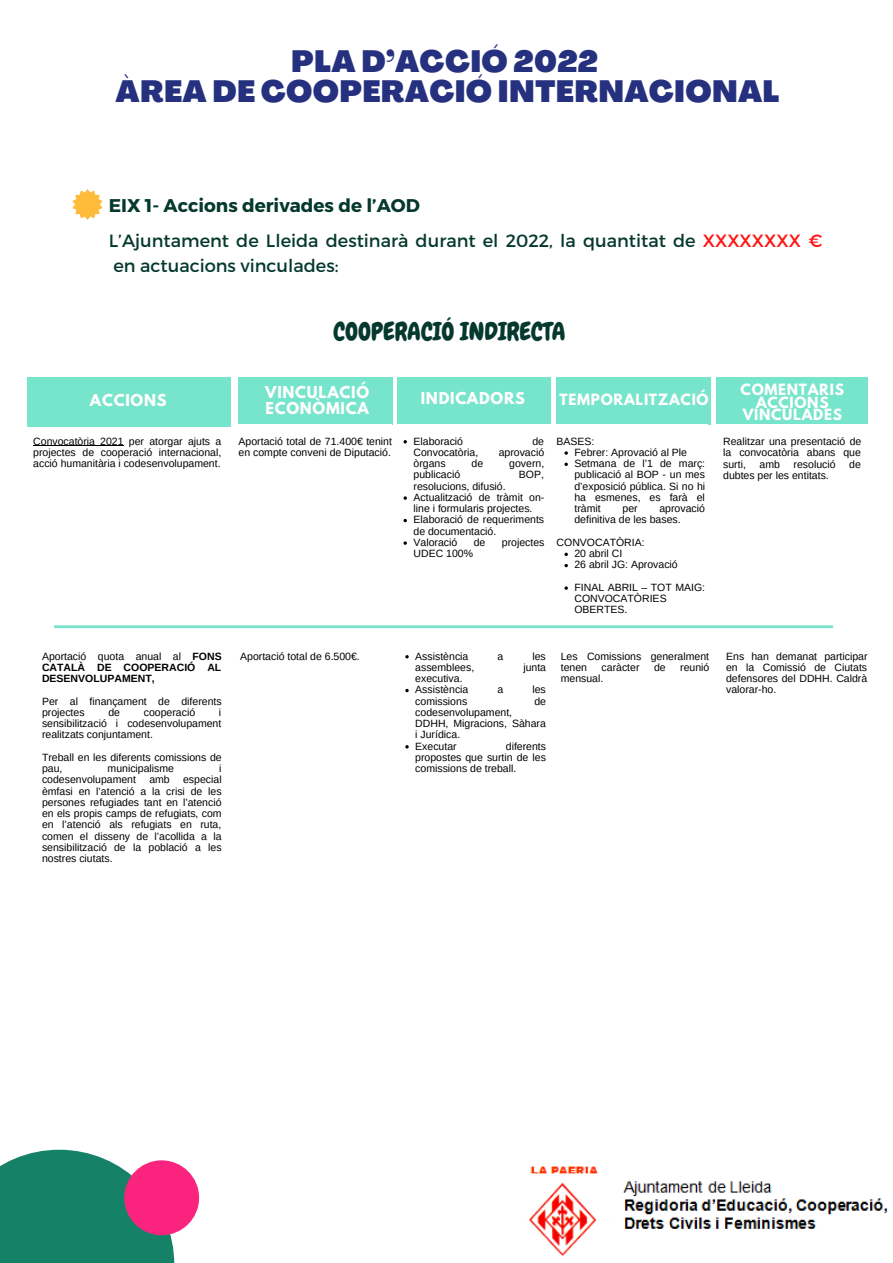
<style>
.page{position:relative;width:893px;height:1263px;background:#fff}
.page>*{position:absolute;margin:0;border:0;box-sizing:border-box;transform-origin:0 0}
.t1{font:900 30.22px "Agrandir";letter-spacing:.01em;color:#25317f}
.t2{font:24.75px "Chewy";color:#06392d}
.t3{font:700 18.45px "Montserrat";color:#06392d}
.t4{font:17.77px/24.8px "Montserrat";color:#06392d}
.t5{font:700 14.55px/16.4px "League Spartan";letter-spacing:.05em;color:#fff}
.t6{font:700 13.8px/12.4px "League Spartan";letter-spacing:.05em;color:#fff;text-align:center}
.t7{font:10.5px/11.2px "Arimo";color:#000}
.t8{font:700 10.5px/11.2px "Arimo";color:#000;text-align:justify}
.s1{color:#ff1616}
.s2{font-weight:400}
</style>
<div class="page">
<svg style="left:0;top:1150px;width:174px;height:113px;background:#298c75"></svg>
<div style="left:124px;top:1160px;width:75px;height:75px;background:#fa237d;border-radius:50%"></div>
<img style="left:529px;top:1166px;width:359px;height:91px">
<svg style="left:72px;top:189px;width:31px;height:31px"></svg>
<div style="left:239px;top:377px;width:154px;height:47px;background:#77e4cc"></div>
<div style="left:397px;top:377px;width:153px;height:47px;background:#77e4cc"></div>
<div style="left:716px;top:377px;width:151px;height:47px;background:#77e4cc"></div>
<div style="left:556px;top:377px;width:154px;height:47px;background:#77e4cc"></div>
<div style="left:27px;top:377px;width:203px;height:50px;background:#77e4cc"></div>
<hr style="left:33px;top:445px;width:91px;height:1px;background:#000">
<svg style="left:403px;top:440px;width:4px;height:3px"></svg>
<svg style="left:403px;top:496px;width:4px;height:4px"></svg>
<svg style="left:403px;top:519px;width:4px;height:3px"></svg>
<svg style="left:403px;top:541px;width:4px;height:4px"></svg>
<svg style="left:564px;top:451px;width:4px;height:4px"></svg>
<svg style="left:564px;top:463px;width:4px;height:3px"></svg>
<svg style="left:564px;top:553px;width:4px;height:3px"></svg>
<svg style="left:564px;top:564px;width:4px;height:3px"></svg>
<svg style="left:564px;top:586px;width:4px;height:4px"></svg>
<svg style="left:405px;top:655px;width:4px;height:3px"></svg>
<svg style="left:405px;top:689px;width:4px;height:3px"></svg>
<svg style="left:405px;top:745px;width:4px;height:3px"></svg>
<hr style="left:55px;top:625px;width:777px;height:3px;background:#77e4cc">
<p class="t1" style="left:291px;top:49px;width:308px">PLA D’ACCIÓ 2022</p>
<p class="t1" style="left:115px;top:79px;width:665px">ÀREA DE COOPERACIÓ INTERNACIONAL</p>
<p class="t3" style="left:109px;top:194px;width:312px">EIX 1- Accions derivades de l’AOD</p>
<p class="t4" style="left:109px;top:227px;width:715px">L’Ajuntament de Lleida destinarà durant el 2022, la quantitat de <span class="s1">XXXXXXXX € </span>en actuacions vinculades:</p>
<p class="t2" style="left:333px;top:316px;width:233px">COOPERACIÓ INDIRECTA</p>
<p class="t5" style="left:265px;top:386px;width:105px">VINCULACIÓ<br>ECONÒMICA</p>
<p class="t5" style="left:90px;top:394px;width:78px">ACCIONS</p>
<p class="t5" style="left:421px;top:392px;width:106px">INDICADORS</p>
<p class="t6" style="left:559px;top:395px;width:151px">TEMPORALITZACIÓ</p>
<p class="t6" style="left:740px;top:385px;width:105px">COMENTARIS</p>
<p class="t6" style="left:742px;top:398px;width:101px">ACCIONS<br>VINCULADES</p>
<p class="t7" style="left:33px;top:435px;width:190px;text-align:justify">Convocatòria 2021 per atorgar ajuts a projectes de cooperació internacional, acció humanitària i codesenvolupament.</p>
<p class="t7" style="left:239px;top:435px;width:155px">Aportació total de 71.400€ tenint en compte conveni de Diputació.</p>
<p class="t7" style="left:413px;top:435px;width:51px">Elaboració</p>
<p class="t7" style="left:532px;top:435px;width:13px">de</p>
<p class="t7" style="left:413px;top:447px;width:66px">Convocatòria,</p>
<p class="t7" style="left:499px;top:447px;width:47px">aprovació</p>
<p class="t7" style="left:413px;top:458px;width:34px">òrgans</p>
<p class="t7" style="left:471px;top:458px;width:13px">de</p>
<p class="t7" style="left:509px;top:458px;width:37px">govern,</p>
<p class="t7" style="left:413px;top:469px;width:48px">publicació</p>
<p class="t7" style="left:519px;top:469px;width:27px">BOP,</p>
<p class="t7" style="left:413px;top:480px;width:94px">resolucions, difusió.</p>
<p class="t7" style="left:413px;top:492px;width:132px">Actualització de tràmit on&shy;line i formularis projectes.</p>
<p class="t7" style="left:413px;top:514px;width:132px">Elaboració de requeriments de documentació.</p>
<p class="t7" style="left:413px;top:537px;width:45px">Valoració</p>
<p class="t7" style="left:474px;top:537px;width:13px">de</p>
<p class="t7" style="left:502px;top:537px;width:44px">projectes</p>
<p class="t7" style="left:413px;top:548px;width:61px">UDEC 100%</p>
<p class="t7" style="left:556px;top:435px;width:39px">BASES:</p>
<p class="t7" style="left:574px;top:447px;width:114px">Febrer: Aprovació al Ple</p>
<p class="t7" style="left:574px;top:458px;width:132px;text-align:justify">Setmana de l’1 de març: publicació al BOP - un mes d’exposició pública. Si no hi ha esmenes, es farà el tràmit</p>
<p class="t7" style="left:574px;top:503px;width:132px;text-indent:85px">aprovació definitiva de les bases.</p>
<p class="t7" style="left:574px;top:548px;width:49px">20 abril CI</p>
<p class="t7" style="left:574px;top:559px;width:105px">26 abril JG: Aprovació</p>
<p class="t7" style="left:574px;top:582px;width:132px">FINAL ABRIL – TOT MAIG:<br>CONVOCATÒRIES<br>OBERTES.</p>
<p class="t7" style="left:622px;top:503px;width:17px">per</p>
<p class="t7" style="left:556px;top:537px;width:90px">CONVOCATÒRIA:</p>
<p class="t7" style="left:723px;top:436px;width:140px;text-align:justify">Realitzar una presentació de la convocatòria abans que surti,</p>
<p class="t7" style="left:759px;top:458px;width:22px">amb</p>
<p class="t7" style="left:793px;top:458px;width:44px">resolució</p>
<p class="t7" style="left:849px;top:458px;width:13px">de</p>
<p class="t7" style="left:723px;top:470px;width:107px">dubtes per les entitats.</p>
<p class="t8" style="left:42px;top:650px;width:181px"><span class="s2">Aportació quota anual al</span> FONS CATALÀ DE COOPERACIÓ AL DESENVOLUPAMENT,</p>
<p class="t7" style="left:42px;top:695px;width:181px">Per al finançament de diferents projectes</p>
<p class="t7" style="left:108px;top:706px;width:13px">de</p>
<p class="t7" style="left:144px;top:706px;width:53px">cooperació</p>
<p class="t7" style="left:42px;top:706px;width:181px;text-align:justify;text-indent:177px">i sensibilització i codesenvolupament realitzats conjuntament.</p>
<p class="t7" style="left:42px;top:752px;width:181px">Treball en les diferents comissions de pau,</p>
<p class="t7" style="left:108px;top:763px;width:68px">municipalisme</p>
<p class="t7" style="left:219px;top:763px;width:4px">i</p>
<p class="t7" style="left:42px;top:774px;width:95px">codesenvolupament</p>
<p class="t7" style="left:149px;top:774px;width:22px">amb</p>
<p class="t7" style="left:42px;top:774px;width:181px;text-align:justify;text-indent:141px">especial èmfasi en l’atenció a la crisi de les persones refugiades tant en l’atenció en els propis camps de refugiats, com en l’atenció als refugiats en ruta, comen el disseny de l’acollida a la sensibilització de la població a les nostres ciutats.</p>
<p class="t7" style="left:240px;top:650px;width:121px">Aportació total de 6.500€.</p>
<p class="t7" style="left:415px;top:650px;width:55px">Assistència</p>
<p class="t7" style="left:497px;top:650px;width:7px">a</p>
<p class="t7" style="left:532px;top:650px;width:15px">les</p>
<p class="t7" style="left:415px;top:661px;width:60px">assemblees,</p>
<p class="t7" style="left:523px;top:661px;width:24px">junta</p>
<p class="t7" style="left:415px;top:673px;width:49px">executiva.</p>
<p class="t7" style="left:415px;top:684px;width:55px">Assistència</p>
<p class="t7" style="left:497px;top:684px;width:7px">a</p>
<p class="t7" style="left:532px;top:684px;width:15px">les</p>
<p class="t7" style="left:415px;top:695px;width:53px">comissions</p>
<p class="t7" style="left:534px;top:695px;width:13px">de</p>
<p class="t7" style="left:415px;top:706px;width:132px">codesenvolupament,<br>DDHH, Migracions, Sàhara i Jurídica.</p>
<p class="t7" style="left:415px;top:740px;width:43px">Executar</p>
<p class="t7" style="left:415px;top:740px;width:132px;text-align:justify;text-indent:90px">diferents propostes que surtin de les comissions de treball.</p>
<p class="t7" style="left:561px;top:650px;width:150px">Les Comissions generalment tenen</p>
<p class="t7" style="left:601px;top:661px;width:39px">caràcter</p>
<p class="t7" style="left:654px;top:661px;width:13px">de</p>
<p class="t7" style="left:680px;top:661px;width:31px">reunió</p>
<p class="t7" style="left:561px;top:673px;width:44px">mensual.</p>
<p class="t7" style="left:726px;top:650px;width:143px;text-align:justify">Ens han demanat participar en la Comissió de Ciutats defensores del DDHH. Caldrà valorar-ho.</p>
</div>
